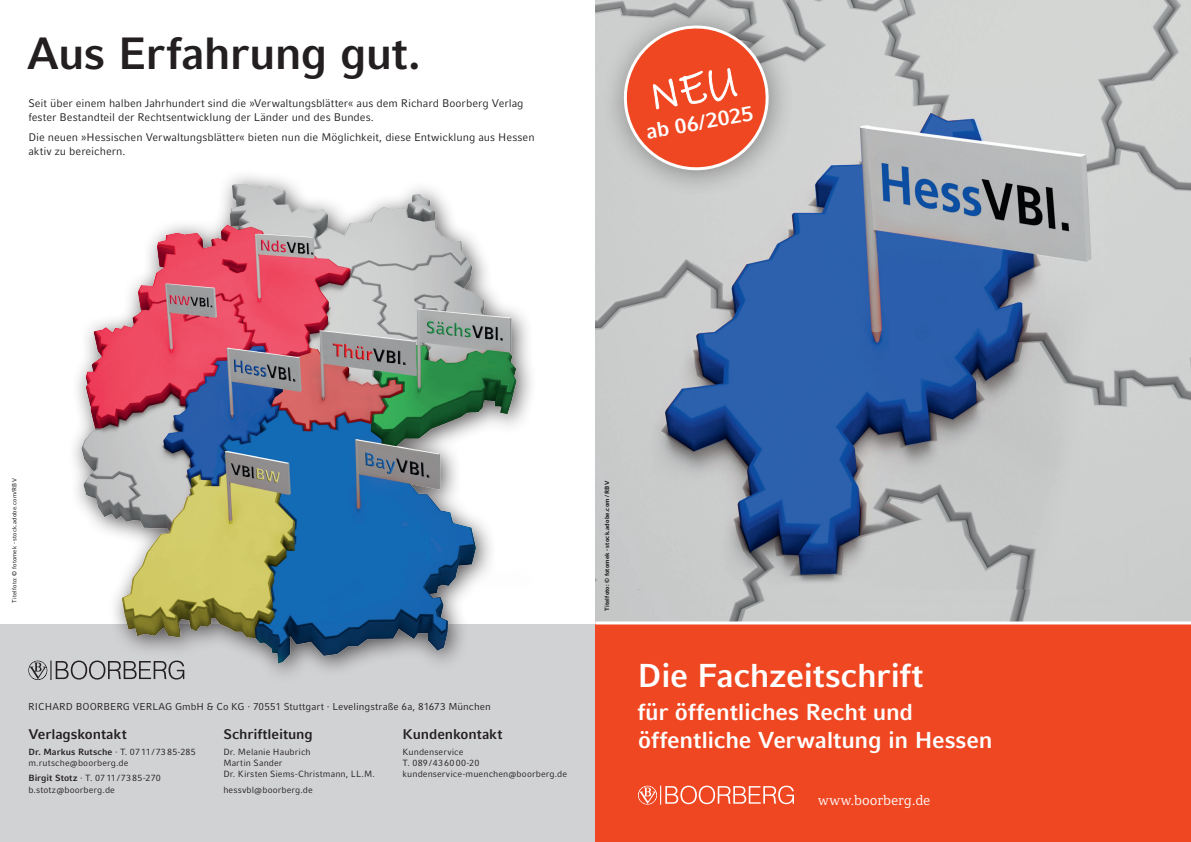
<style>
.page{position:relative;width:1191px;height:842px;background:#fff}
.page>*{position:absolute;margin:0;border:0;box-sizing:border-box;transform-origin:0 0}
.t1{font:700 45px "Compatil Fact LT Pro";letter-spacing:-.015em;color:#231f20}
.t2{font:700 33px "Compatil Fact LT Pro";letter-spacing:-.015em;color:#fff}
.t3{font:700 23px/27.6px "Compatil Fact LT Pro";letter-spacing:-.01em;color:#fff}
.t4{font:700 21px "Compatil Fact LT Pro";color:#fff}
.t5{font:700 14px "Compatil Fact LT Pro";letter-spacing:-.01em;color:#231f20}
.t6{font:14px "Compatil Letter LT Pro";color:#fff}
.t7{font:11px/14px "Compatil Fact LT Pro";color:#231f20}
.t8{font:10px "Compatil Fact LT Pro";letter-spacing:.005em;color:#231f20}
.t9{font:9px/11.2px "Compatil Fact LT Pro";letter-spacing:.01em;color:#231f20}
.t10{font:700 6px "Compatil Fact LT Pro";letter-spacing:.02em;color:#000}
.t11{font:6px "Compatil Fact LT Pro";letter-spacing:.025em;color:#000}
.s1{font-weight:700}
</style>
<div class="page">
<div style="left:0;top:624px;width:604px;height:218px;background:#d1d2d4"></div>
<div style="left:67px;top:169px;width:474px;height:515px;background:#231f20;opacity:.75"></div>
<img style="left:67px;top:169px;width:460px;height:501px">
<div style="left:595px;top:624px;width:596px;height:218px;background:#ef4722"></div>
<img style="left:595px;top:0;width:596px;height:621px">
<svg style="left:638px;top:786px;width:156px;height:19px"></svg>
<div style="left:601px;top:3px;width:194px;height:194px;background:#231f20;opacity:.44"></div>
<svg style="left:28px;top:660px;width:156px;height:20px"></svg>
<svg style="left:619px;top:21px;width:154px;height:153px;background:#df745c"></svg>
<h1 class="t1" style="left:27px;top:27px;width:395px">Aus Erfahrung gut.</h1>
<p class="t7" style="left:28px;top:97px;width:497px">Seit über einem halben Jahrhundert sind die »Verwaltungsblätter« aus dem Richard Boorberg Verlag fester Bestandteil der Rechtsentwicklung der Länder und des Bundes.</p>
<p class="t7" style="left:28px;top:130px;width:508px">Die neuen »Hessischen Verwaltungsblätter« bieten nun die Möglichkeit, diese Entwicklung aus Hessen aktiv zu bereichern.</p>
<h3 class="t4" style="left:644px;top:119px;width:110px;rotate:-10deg">ab 06/2025</h3>
<p class="t11" style="left:11px;top:603px;width:126px;rotate:-90deg">Titelfoto: © fotomek - stock.adobe.com/RBV</p>
<p class="t8" style="left:28px;top:700px;width:464px">RICHARD BOORBERG VERLAG GmbH &amp; Co KG · 70551 Stuttgart · Levelingstraße 6a, 81673 München</p>
<p class="t5" style="left:28px;top:726px;width:100px">Verlagskontakt</p>
<p class="t9" style="left:28px;top:746px;width:169px"><span class="s1">Dr. Markus Rutsche</span> · T. 0711/7385-285 m.rutsche@boorberg.de</p>
<p class="t9" style="left:28px;top:772px;width:134px"><span class="s1">Birgit Stotz</span> · T. 0711/7385-270 b.stotz@boorberg.de</p>
<p class="t5" style="left:223px;top:726px;width:91px">Schriftleitung</p>
<p class="t9" style="left:223px;top:746px;width:153px">Dr. Melanie Haubrich<br>Martin Sander<br>Dr. Kirsten Siems-Christmann, LL.M.</p>
<p class="t9" style="left:223px;top:784px;width:91px">hessvbl@boorberg.de</p>
<p class="t5" style="left:402px;top:726px;width:101px">Kundenkontakt</p>
<p class="t9" style="left:402px;top:746px;width:166px">Kundenservice<br>T. 089/436000-20 kundenservice-muenchen@boorberg.de</p>
<p class="t10" style="left:603px;top:611px;width:132px;rotate:-90deg">Titelfoto: © fotomek - stock.adobe.com / RBV</p>
<h2 class="t2" style="left:637px;top:656px;width:288px">Die Fachzeitschrift</h2>
<h3 class="t3" style="left:637px;top:698px;width:356px">für öffentliches Recht und öffentliche Verwaltung in Hessen</h3>
<p class="t6" style="left:818px;top:792px;width:114px">www.boorberg.de</p>
</div>
